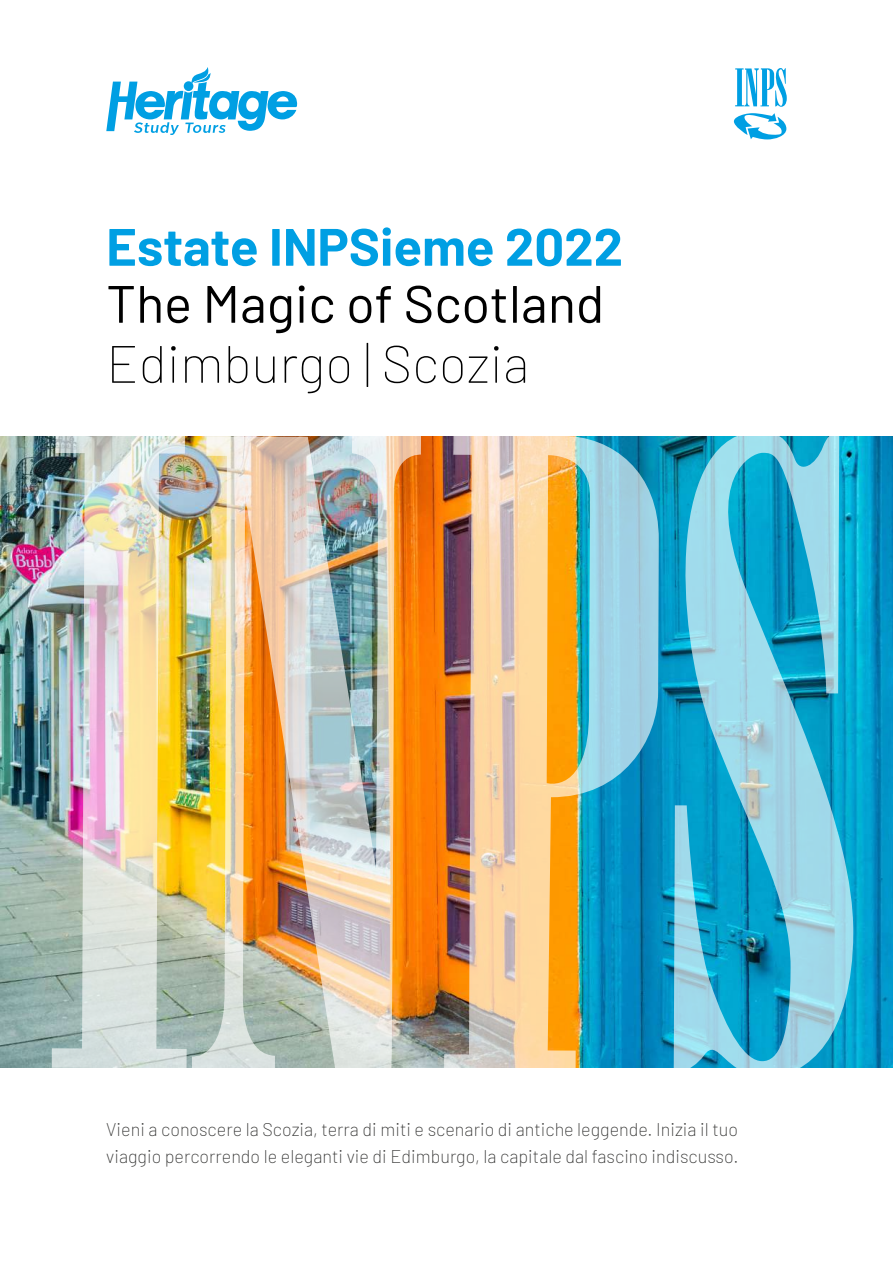
<style>
.page{position:relative;width:893px;height:1263px;background:#fff}
.page>*{position:absolute;margin:0;border:0;box-sizing:border-box;transform-origin:0 0}
.t1{font:700 52.5px "Barlow";color:#009fe3}
.t2{font:52.5px "Barlow";color:#000}
.t3{font:100 52.5px "Barlow";color:#000}
.t4{font:200 18px/27px "Barlow";color:#333332}
</style>
<div class="page">
<img style="left:0;top:437px;width:893px;height:630px">
<img style="left:52px;top:436px;width:135px;height:632px">
<img style="left:192px;top:436px;width:229px;height:632px">
<img style="left:444px;top:436px;width:215px;height:632px">
<svg style="left:668px;top:436px;width:186px;height:632px;background:#50b7d4"></svg>
<svg style="left:106px;top:67px;width:192px;height:68px"></svg>
<svg style="left:734px;top:113px;width:52px;height:26px"></svg>
<svg style="left:735px;top:68px;width:52px;height:39px"></svg>
<h1 class="t1" style="left:106px;top:213px;width:518px">Estate INPSieme 2022</h1>
<h1 class="t2" style="left:106px;top:270px;width:500px">The Magic of Scotland</h1>
<h1 class="t3" style="left:106px;top:330px;width:425px">Edimburgo | Scozia</h1>
<p class="t4" style="left:106px;top:1116px;width:634px">Vieni a conoscere la Scozia, terra di miti e scenario di antiche leggende. Inizia il tuo viaggio percorrendo le eleganti vie di Edimburgo, la capitale dal fascino indiscusso.</p>
</div>
